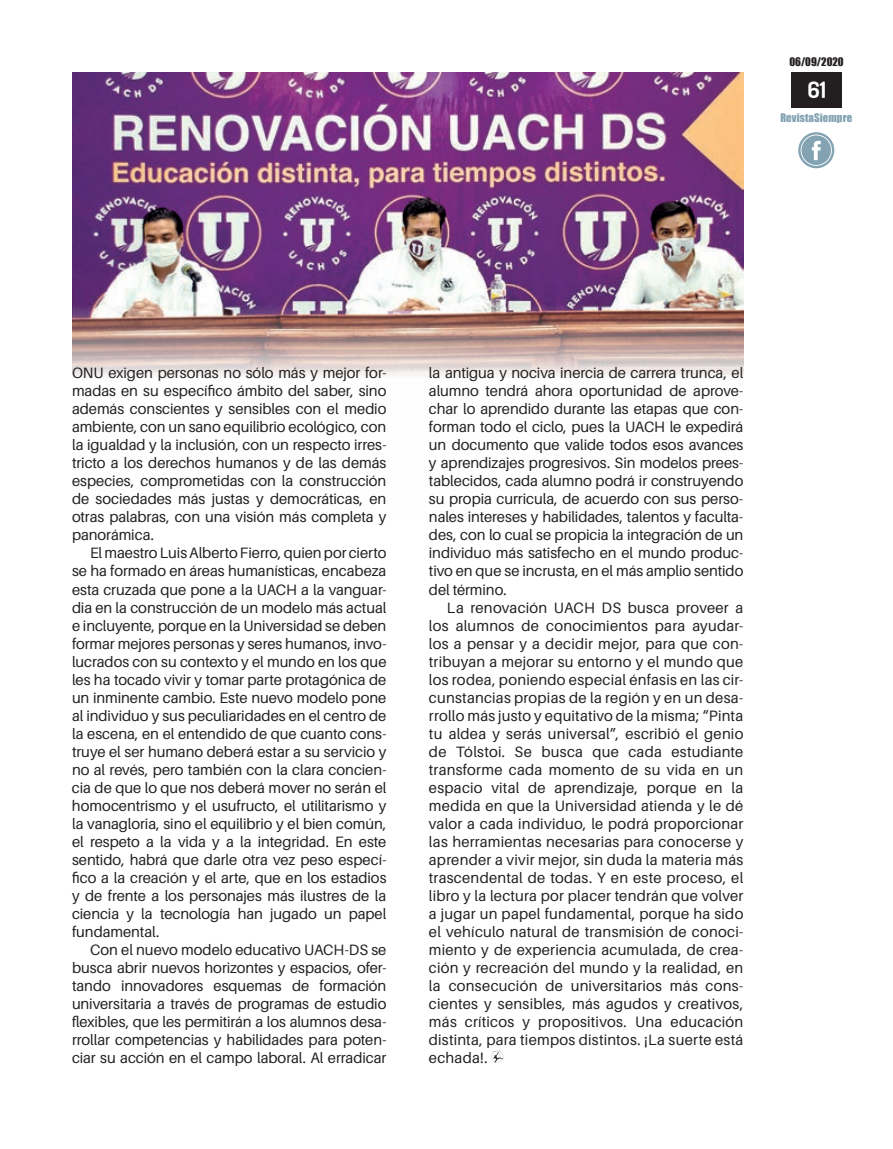
<style>
.page{position:relative;width:893px;height:1149px;background:#fff}
.page>*{position:absolute;margin:0;border:0;box-sizing:border-box;transform-origin:0 0}
.t1{font:700 22.5px "Dosis";color:#fff}
.t2{font:15px/18px "Aileron";color:#231f20;text-align:justify}
.t3{font:10.8px "Impact";letter-spacing:.01em;color:#83a3b3}
.t4{font:10.8px "Impact";color:#231f20}
</style>
<div class="page">
<div style="left:791px;top:72px;width:51px;height:36px;background:#231f20"></div>
<div style="left:798px;top:132px;width:36px;height:36px;border:2px solid #83a3b3;border-radius:50%"></div>
<div style="left:801px;top:135px;width:30px;height:30px;background:#83a3b3;border-radius:50%"></div>
<svg style="left:812px;top:141px;width:9px;height:19px"></svg>
<img style="left:72px;top:72px;width:671px;height:304px">
<svg style="left:491px;top:1050px;width:12px;height:12px"></svg>
<p class="t4" style="left:789px;top:54px;width:56px">06/09/2020</p>
<h1 class="t1" style="left:807px;top:76px;width:20px">61</h1>
<p class="t3" style="left:780px;top:109px;width:73px">RevistaSiempre</p>
<p class="t2" style="left:72px;top:364px;width:316px">ONU exigen personas no sólo más y mejor for&shy;madas en su específico ámbito del saber, sino además conscientes y sensibles con el medio ambiente, con un sano equilibrio ecológico, con la igualdad y la inclusión, con un respecto irres&shy;tricto a los derechos humanos y de las demás especies, comprometidas con la construcción de sociedades más justas y democráticas, en otras palabras, con una visión más completa y panorámica.</p>
<p class="t2" style="left:72px;top:544px;width:316px;text-indent:18px">El maestro Luis Alberto Fierro, quien por cierto se ha formado en áreas humanísticas, encabeza esta cruzada que pone a la UACH a la vanguar&shy;dia en la construcción de un modelo más actual e incluyente, porque en la Universidad se deben formar mejores personas y seres humanos, invo&shy;lucrados con su contexto y el mundo en los que les ha tocado vivir y tomar parte protagónica de un inminente cambio. Este nuevo modelo pone al individuo y sus peculiaridades en el centro de la escena, en el entendido de que cuanto cons&shy;truye el ser humano deberá estar a su servicio y no al revés, pero también con la clara concien&shy;cia de que lo que nos deberá mover no serán el homocentrismo y el usufructo, el utilitarismo y la vanagloria, sino el equilibrio y el bien común, el respeto a la vida y a la integridad. En este sentido, habrá que darle otra vez peso especí&shy;fico a la creación y el arte, que en los estadios y de frente a los personajes más ilustres de la ciencia y la tecnología han jugado un papel fundamental.</p>
<p class="t2" style="left:72px;top:940px;width:316px;text-indent:18px">Con el nuevo modelo educativo UACH-DS se busca abrir nuevos horizontes y espacios, ofer&shy;tando innovadores esquemas de formación universitaria a través de programas de estudio flexibles, que les permitirán a los alumnos desa&shy;rrollar competencias y habilidades para poten&shy;ciar su acción en el campo laboral. Al erradicar</p>
<p class="t2" style="left:429px;top:364px;width:316px">la antigua y nociva inercia de carrera trunca, el alumno tendrá ahora oportunidad de aprove&shy;char lo aprendido durante las etapas que con&shy;forman todo el ciclo, pues la UACH le expedirá un documento que valide todos esos avances y aprendizajes progresivos. Sin modelos prees&shy;tablecidos, cada alumno podrá ir construyendo su propia curricula, de acuerdo con sus perso&shy;nales intereses y habilidades, talentos y faculta&shy;des, con lo cual se propicia la integración de un individuo más satisfecho en el mundo produc&shy;tivo en que se incrusta, en el más amplio sentido del término.</p>
<p class="t2" style="left:429px;top:598px;width:316px;text-indent:18px">La renovación UACH DS busca proveer a los alumnos de conocimientos para ayudar&shy;los a pensar y a decidir mejor, para que con&shy;tribuyan a mejorar su entorno y el mundo que los rodea, poniendo especial énfasis en las cir&shy;cunstancias propias de la región y en un desa&shy;rrollo más justo y equitativo de la misma; “Pinta tu aldea y serás universal”, escribió el genio de Tólstoi. Se busca que cada estudiante transforme cada momento de su vida en un espacio vital de aprendizaje, porque en la medida en que la Universidad atienda y le dé valor a cada individuo, le podrá proporcionar las herramientas necesarias para conocerse y aprender a vivir mejor, sin duda la materia más trascendental de todas. Y en este proceso, el libro y la lectura por placer tendrán que volver a jugar un papel fundamental, porque ha sido el vehículo natural de transmisión de conoci&shy;miento y de experiencia acumulada, de crea&shy;ción y recreación del mundo y la realidad, en la consecución de universitarios más cons&shy;cientes y sensibles, más agudos y creativos, más críticos y propositivos. Una educación distinta, para tiempos distintos. ¡La suerte está echada!.</p>
</div>
